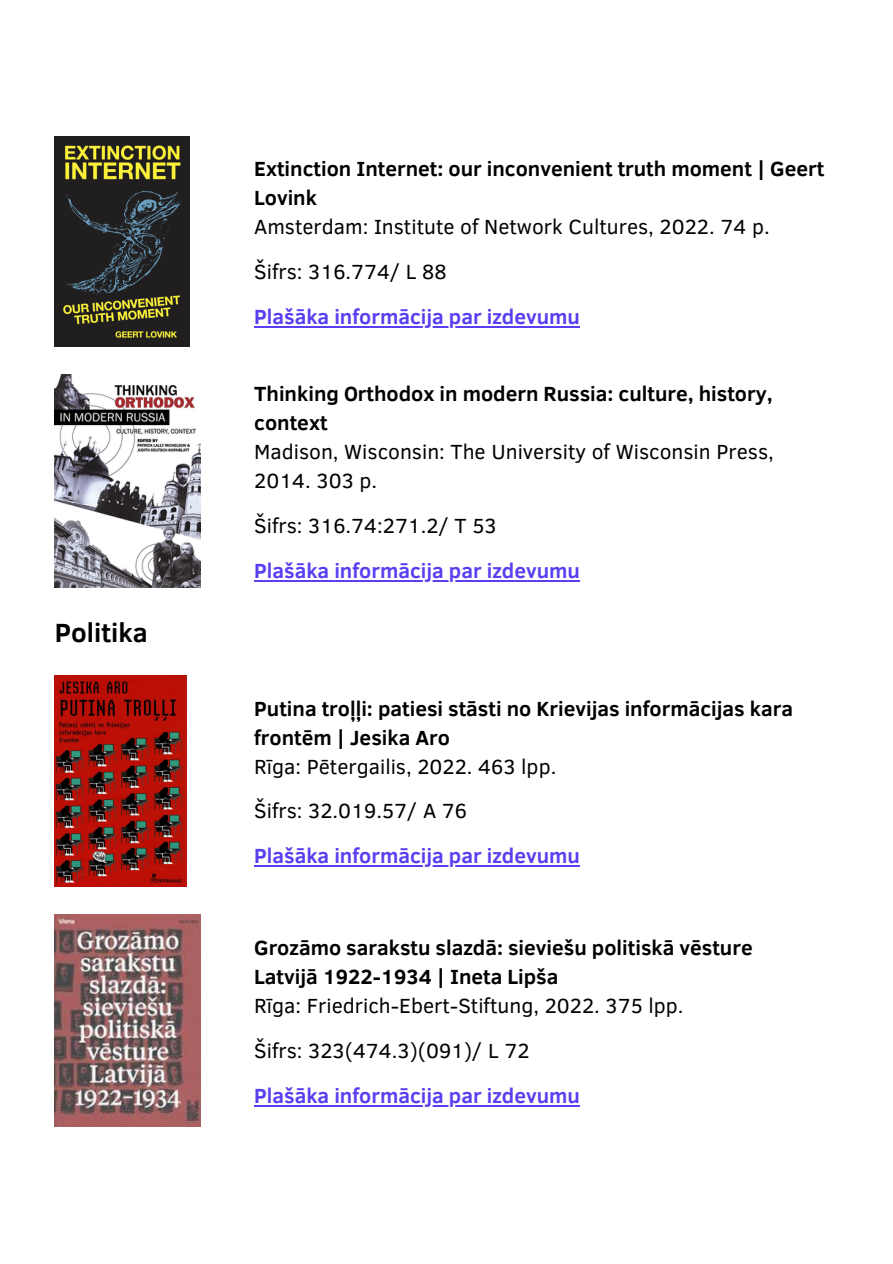
<style>
.page{position:relative;width:893px;height:1264px;background:#fff}
.page>*{position:absolute;margin:0;border:0;box-sizing:border-box;transform-origin:0 0}
.t1{font:700 27px "Clear Sans";color:#000}
.t2{font:21px/45px "Clear Sans";color:#000}
.t3{font:700 21px/29px "Clear Sans";color:#000}
.t4{font:700 21px "Clear Sans";color:#583ff1}
</style>
<div class="page">
<img style="left:55px;top:136px;width:135px;height:211px">
<img style="left:55px;top:375px;width:145px;height:212px">
<img style="left:55px;top:675px;width:131px;height:211px">
<hr style="left:254px;top:326px;width:326px;height:2px;background:#583ff1">
<hr style="left:254px;top:580px;width:326px;height:2px;background:#583ff1">
<hr style="left:254px;top:865px;width:326px;height:2px;background:#583ff1">
<img style="left:55px;top:914px;width:145px;height:212px">
<hr style="left:254px;top:1104px;width:326px;height:2px;background:#583ff1">
<p class="t1" style="left:55px;top:613px;width:94px">Politika</p>
<p class="t3" style="left:254px;top:153px;width:571px">Extinction Internet: our inconvenient truth moment | Geert<br>Lovink</p>
<p class="t2" style="left:254px;top:203px;width:517px">Amsterdam: Institute of Network Cultures, 2022. 74 p.<br>Šifrs: 316.774/ L 88</p>
<p class="t4" style="left:254px;top:302px;width:327px">Plašāka informācija par izdevumu</p>
<p class="t3" style="left:254px;top:378px;width:520px">Thinking Orthodox in modern Russia: culture, history, context</p>
<p class="t2" style="left:254px;top:436px;width:521px;line-height:29px">Madison, Wisconsin: The University of Wisconsin Press,<br>2014. 303 p.</p>
<p class="t2" style="left:254px;top:502px;width:244px">Šifrs: 316.74:271.2/ T 53</p>
<p class="t4" style="left:254px;top:555px;width:327px">Plašāka informācija par izdevumu</p>
<p class="t3" style="left:254px;top:692px;width:540px">Putina troļļi: patiesi stāsti no Krievijas informācijas kara frontēm | Jesika Aro</p>
<p class="t2" style="left:254px;top:742px;width:303px">Rīga: Pētergailis, 2022. 463 lpp.<br>Šifrs: 32.019.57/ A 76</p>
<p class="t4" style="left:254px;top:840px;width:327px">Plašāka informācija par izdevumu</p>
<p class="t3" style="left:254px;top:932px;width:500px">Grozāmo sarakstu slazdā: sieviešu politiskā vēsture<br>Latvijā 1922-1934 | Ineta Lipša</p>
<p class="t2" style="left:254px;top:981px;width:431px">Rīga: Friedrich-Ebert-Stiftung, 2022. 375 lpp.<br>Šifrs: 323(474.3)(091)/ L 72</p>
<p class="t4" style="left:254px;top:1080px;width:327px">Plašāka informācija par izdevumu</p>
</div>
